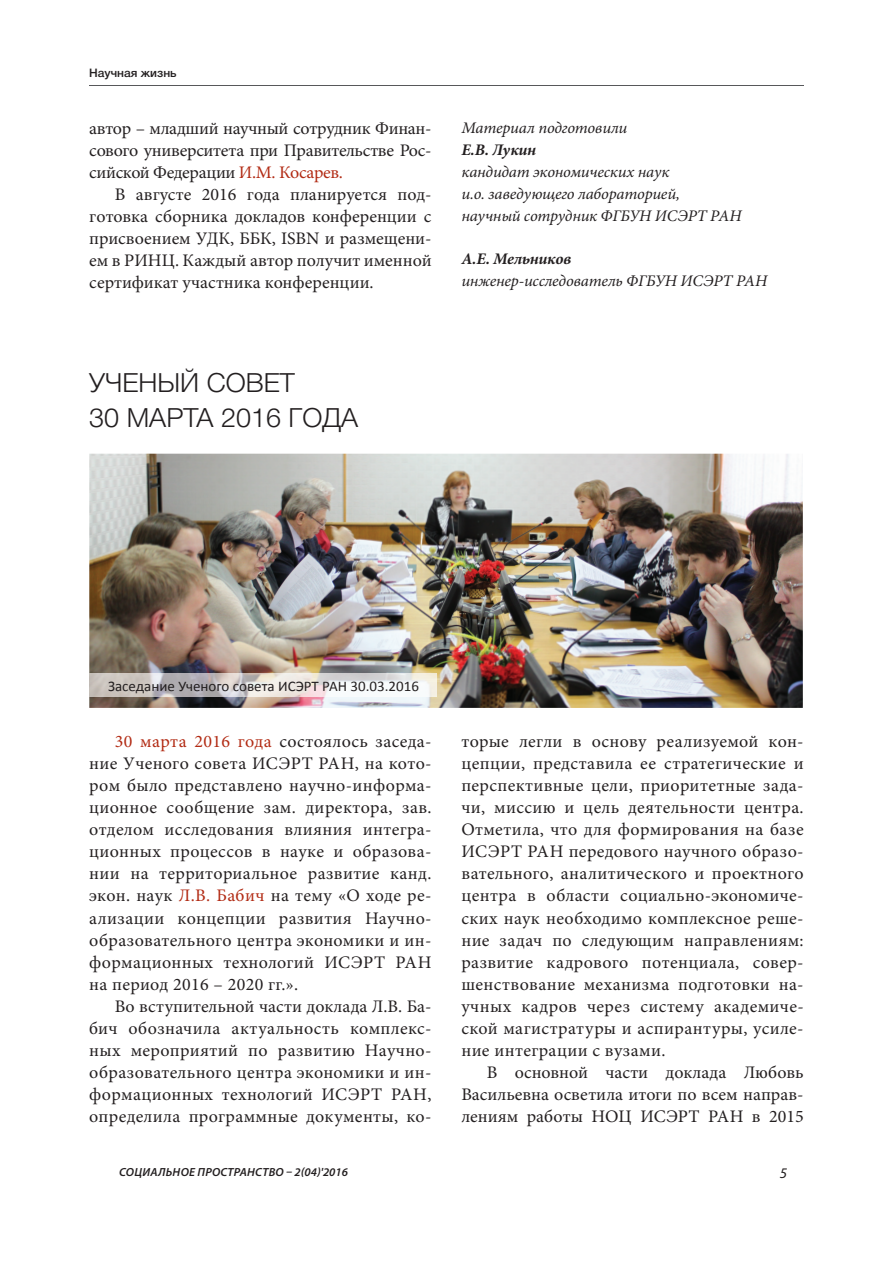
<style>
.page{position:relative;width:893px;height:1263px;background:#fff}
.page>*{position:absolute;margin:0;border:0;box-sizing:border-box;transform-origin:0 0}
.t1{font:300 26.4px/35.2px "Helvetica Neue Cyr";color:#231f20}
.t2{font:17.7px/22px "Minion Pro";letter-spacing:.01em;color:#231f20;text-align:justify}
.t3{font:italic 16.2px/22px "Minion Pro";letter-spacing:-.01em;color:#231f20}
.t4{font:italic 700 16.2px "Minion Pro";letter-spacing:-.02em;color:#231f20}
.t5{font:14.7px "Calibri";color:#231f20}
.t6{font:italic 14.7px "Myriad Pro";color:#231f20}
.t7{font:italic 600 11.7px "Myriad Pro";letter-spacing:.02em;color:#231f20}
.t8{font:500 11.7px "Helvetica Neue Cyr";color:#231f20}
.s1{color:#b22b14}
</style>
<div class="page">
<hr style="left:89px;top:85px;width:715px;height:1px;background:#57585a">
<img style="left:89px;top:454px;width:714px;height:254px">
<img style="left:89px;top:674px;width:347px;height:23px">
<p class="t8" style="left:89px;top:67px;width:89px">Научная жизнь</p>
<p class="t2" style="left:89px;top:117px;width:344px">автор – младший научный сотрудник Фи нан&shy;сового университета при Правительстве Рос&shy;сийской Федерации <span class="s1">И.М. Косарев.</span></p>
<p class="t2" style="left:89px;top:183px;width:344px;text-indent:26px">В августе 2016 года планируется под&shy;готовка сборника докладов конференции с при своением УДК, ББК, ISBN и размещени&shy;ем в РИНЦ. Каждый автор получит именной сертификат участника конференции.</p>
<p class="t3" style="left:461px;top:116px;width:167px">Материал подготовили</p>
<p class="t4" style="left:461px;top:140px;width:76px">Е.В. Лукин</p>
<p class="t3" style="left:461px;top:160px;width:282px">кандидат экономических наук<br>и.о. заведующего лабораторией, научный сотрудник ФГБУН ИСЭРТ РАН</p>
<p class="t4" style="left:461px;top:249px;width:112px">А.Е. Мельников</p>
<p class="t3" style="left:461px;top:269px;width:308px">инженер-исследователь ФГБУН ИСЭРТ РАН</p>
<h1 class="t1" style="left:89px;top:365px;width:270px">УЧЕНЫЙ СОВЕТ<br>30 МАРТА 2016 ГОДА</h1>
<p class="t5" style="left:108px;top:680px;width:312px">Заседание Ученого совета ИСЭРТ РАН 30.03.2016</p>
<p class="t2" style="left:89px;top:730px;width:344px;text-indent:26px"><span class="s1">30 марта 2016 года</span> состоялось заседа&shy;ние Ученого совета ИСЭРТ РАН, на кото&shy;ром было представлено научно-информа&shy;ционное сообщение зам. директора, зав. отделом исследования влияния интегра&shy;ционных процессов в науке и образова&shy;нии на территориальное развитие канд. экон. наук <span class="s1">Л.В. Бабич</span> на тему «О ходе ре&shy;ализации концепции развития Научно&shy;образовательного центра экономики и ин&shy;формационных технологий ИСЭРТ РАН на период 2016 – 2020 гг.».</p>
<p class="t2" style="left:89px;top:994px;width:344px;text-indent:26px">Во вступительной части доклада Л.В. Ба&shy;бич обозначила актуальность комплекс&shy;ных мероприятий по развитию Научно&shy;образовательного центра экономики и ин&shy;формационных технологий ИСЭРТ РАН, определила программные документы, ко-</p>
<p class="t2" style="left:461px;top:730px;width:344px">торые легли в основу реализуемой кон&shy;цепции, представила ее стратегические и перспективные цели, приоритетные зада&shy;чи, миссию и цель деятельности центра.<br>Отметила, что для формирования на базе ИСЭРТ РАН передового научного образо&shy;вательного, аналитического и проектного центра в области социально-экономиче&shy;ских наук необходимо комплексное реше&shy;ние задач по следующим направлениям: развитие кадрового потенциала, совер&shy;шенствование механизма подготовки на&shy;учных кадров через систему академиче&shy;ской магистратуры и аспирантуры, усиле&shy;ние интеграции с вузами.</p>
<p class="t2" style="left:461px;top:1061px;width:344px;text-indent:26px">В основной части доклада Любовь Васильевна осветила итоги по всем направ&shy;лениям работы НОЦ ИСЭРТ РАН в 2015</p>
<p class="t7" style="left:119px;top:1165px;width:230px">СОЦИАЛЬНОЕ ПРОСТРАНСТВО – 2(04)'2016</p>
<p class="t6" style="left:780px;top:1164px;width:9px">5</p>
</div>
